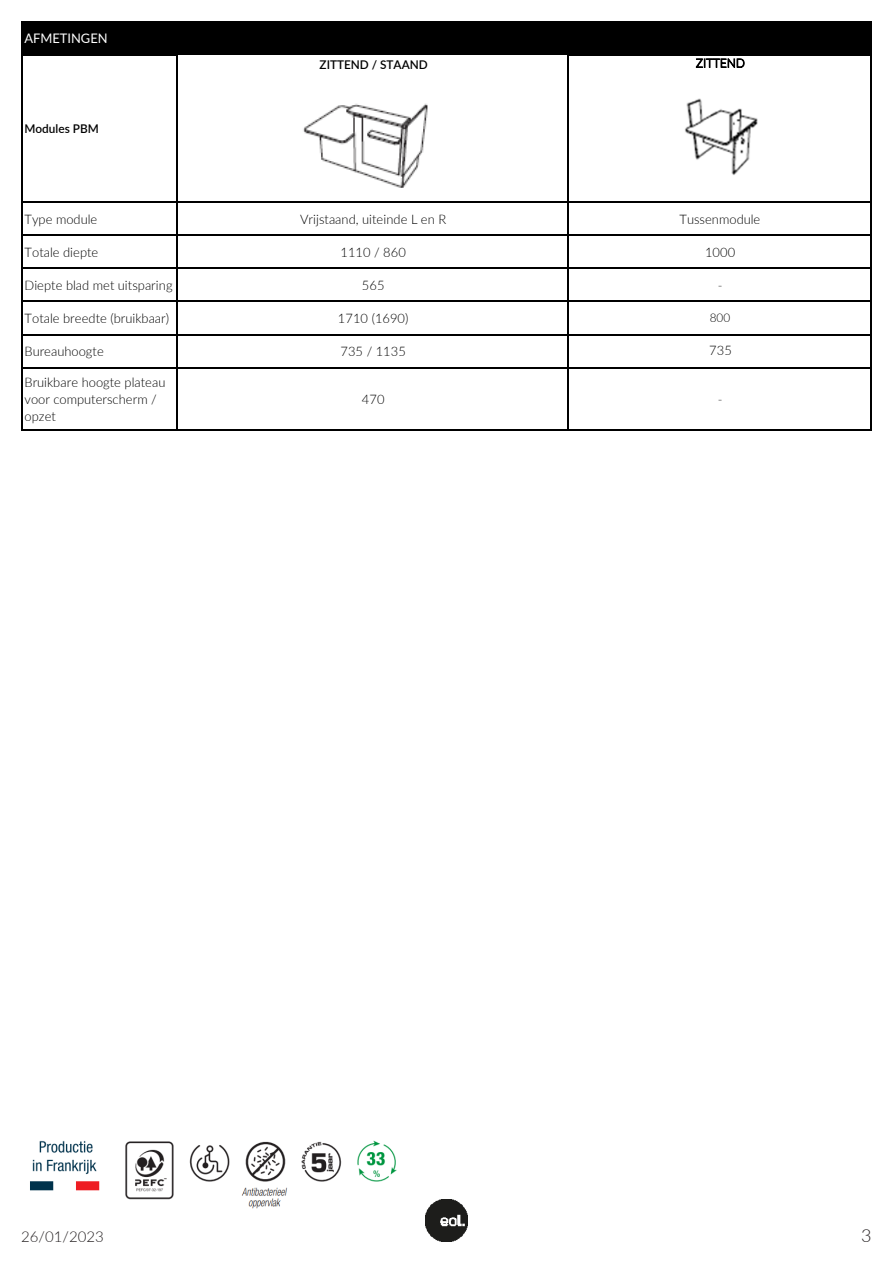
<style>
.page{position:relative;width:893px;height:1263px;background:#fff}
.page>*{position:absolute;margin:0;border:0;box-sizing:border-box;transform-origin:0 0}
.t1{font:300 18px "Lato";color:#231f20}
.t2{font:300 15px "Lato";color:#231f20}
.t3{font:300 13.2px/17px "Lato";letter-spacing:.005em;color:#000}
.t4{font:13.2px "Lato";letter-spacing:-.005em;color:#fff}
.t5{font:600 12px "Lato";color:#000}
.t6{font:300 12px "Lato";letter-spacing:.005em;color:#000}
</style>
<div class="page">
<img style="left:425px;top:1199px;width:43px;height:43px">
<div style="left:23px;top:23px;width:848px;height:32px;background:#000"></div>
<hr style="left:22px;top:54px;width:156px;height:1px;background:#000">
<hr style="left:21px;top:21px;width:1px;height:410px;background:#000">
<hr style="left:177px;top:22px;width:1px;height:409px;background:#000">
<hr style="left:275px;top:22px;width:1px;height:33px;background:#000">
<hr style="left:372px;top:22px;width:2px;height:33px;background:#000">
<hr style="left:470px;top:22px;width:1px;height:33px;background:#000">
<hr style="left:568px;top:22px;width:1px;height:409px;background:#000">
<hr style="left:666px;top:22px;width:1px;height:33px;background:#000">
<hr style="left:773px;top:22px;width:1px;height:33px;background:#000">
<hr style="left:871px;top:22px;width:1px;height:409px;background:#000">
<hr style="left:22px;top:21px;width:850px;height:1px;background:#000">
<hr style="left:22px;top:202px;width:850px;height:1px;background:#000">
<hr style="left:22px;top:235px;width:850px;height:1px;background:#000">
<hr style="left:22px;top:268px;width:850px;height:1px;background:#000">
<hr style="left:22px;top:301px;width:850px;height:1px;background:#000">
<hr style="left:22px;top:334px;width:850px;height:1px;background:#000">
<hr style="left:22px;top:367px;width:850px;height:1px;background:#000">
<hr style="left:22px;top:430px;width:850px;height:1px;background:#000">
<img style="left:303px;top:103px;width:125px;height:85px">
<img style="left:685px;top:98px;width:73px;height:77px">
<img style="left:30px;top:1140px;width:367px;height:69px">
<p class="t4" style="left:25px;top:29px;width:85px">AFMETINGEN</p>
<p class="t5" style="left:24px;top:120px;width:76px">Modules PBM</p>
<p class="t3" style="left:25px;top:211px;width:74px">Type module</p>
<p class="t3" style="left:25px;top:244px;width:75px">Totale diepte</p>
<p class="t3" style="left:25px;top:277px;width:150px">Diepte blad met uitsparing</p>
<p class="t3" style="left:25px;top:310px;width:146px">Totale breedte (bruikbaar)</p>
<p class="t3" style="left:25px;top:343px;width:81px">Bureauhoogte</p>
<p class="t3" style="left:25px;top:374px;width:142px">Bruikbare hoogte plateau voor computerscherm / opzet</p>
<p class="t5" style="left:319px;top:56px;width:110px">ZITTEND / STAAND</p>
<p class="t3" style="left:300px;top:210px;width:148px">Vrijstaand, uiteinde L en R</p>
<p class="t3" style="left:341px;top:243px;width:67px">1110 / 860</p>
<p class="t3" style="left:362px;top:276px;width:24px">565</p>
<p class="t3" style="left:338px;top:309px;width:72px">1710 (1690)</p>
<p class="t3" style="left:341px;top:342px;width:67px">735 / 1135</p>
<p class="t3" style="left:362px;top:390px;width:24px">470</p>
<p class="t6" style="left:696px;top:55px;width:50px">ZITTEND</p>
<p class="t3" style="left:679px;top:210px;width:82px">Tussenmodule</p>
<p class="t3" style="left:705px;top:243px;width:32px">1000</p>
<p class="t3" style="left:718px;top:276px;width:6px">-</p>
<p class="t6" style="left:710px;top:309px;width:22px">800</p>
<p class="t3" style="left:709px;top:342px;width:24px">735</p>
<p class="t3" style="left:718px;top:390px;width:6px">-</p>
<p class="t2" style="left:21px;top:1226px;width:84px">26/01/2023</p>
<h1 class="t1" style="left:861px;top:1223px;width:12px">3</h1>
</div>
